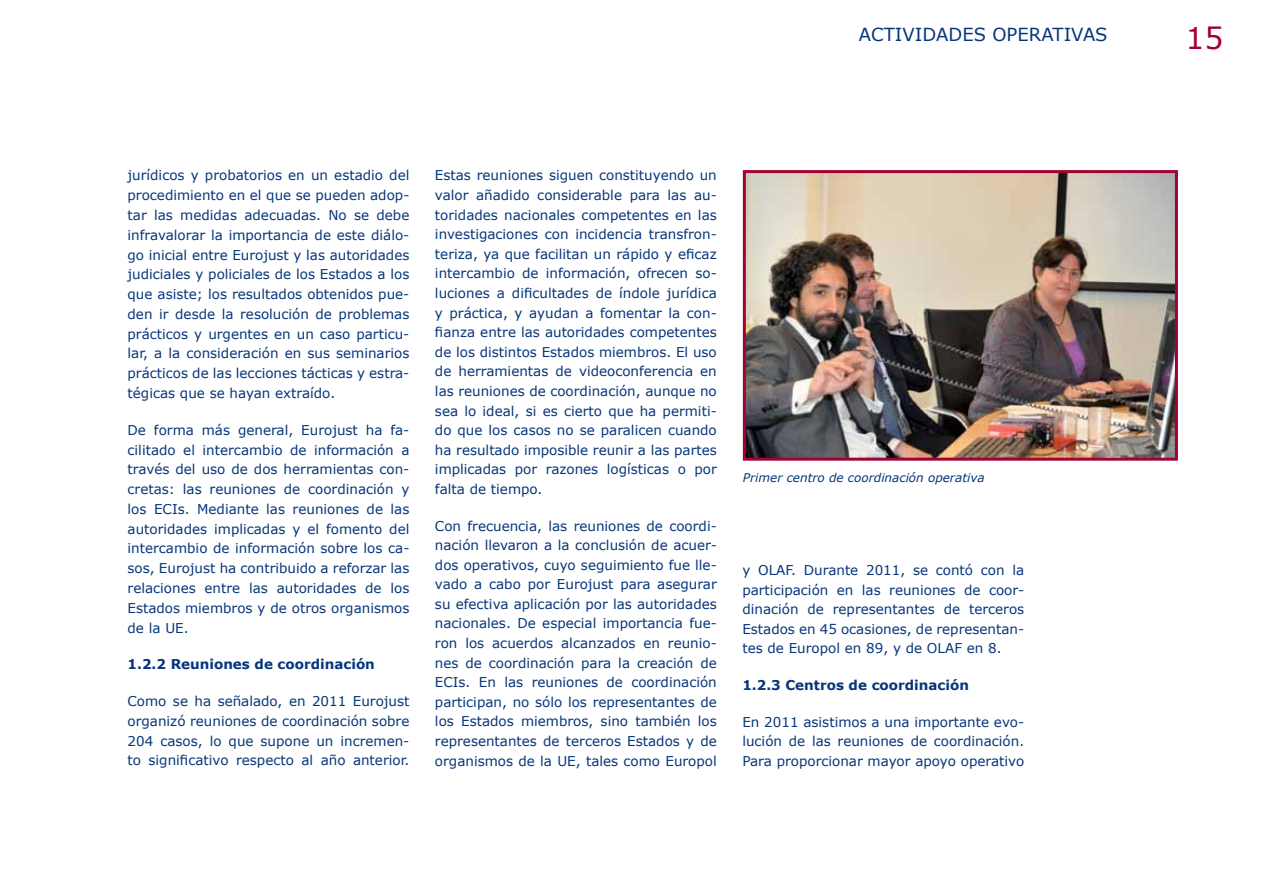
<style>
.page{position:relative;width:1263px;height:893px;background:#fff}
.page>*{position:absolute;margin:0;border:0;box-sizing:border-box;transform-origin:0 0}
.t1{font:30px "Verdana";color:#a30134}
.t2{font:18px "Verdana";color:#06357a}
.t3{font:13.5px/19.6px "Verdana";color:#06357a;text-align:justify}
.t4{font:700 13.5px "Verdana";color:#06357a}
.t5{font:italic 12px "Verdana";color:#06357a}
</style>
<div class="page">
<img style="left:747px;top:174px;width:427px;height:283px">
<div style="left:743px;top:170px;width:435px;height:291px;border:3px solid #a30234"></div>
<h2 class="t2" style="left:859px;top:23px;width:25px">Actividades</h2>
<h2 class="t2" style="left:992px;top:23px;width:27px">Operativas</h2>
<h1 class="t1" style="left:1185px;top:19px;width:40px">15</h1>
<p class="t3" style="left:128px;top:165px;width:283px">jurídicos y probatorios en un estadio del procedimiento en el que se pueden adop&shy;tar las medidas adecuadas. No se debe infravalorar la importancia de este diálo&shy;go inicial entre Eurojust y las autoridades judiciales y policiales de los Estados a los que asiste; los resultados obtenidos pue&shy;den ir desde la resolución de problemas prácticos y urgentes en un caso particu&shy;lar, a la consideración en sus seminarios prácticos de las lecciones tácticas y estra&shy;tégicas que se hayan extraído.</p>
<p class="t3" style="left:128px;top:419px;width:283px">De forma más general, Eurojust ha fa&shy;cilitado el intercambio de información a través del uso de dos herramientas con&shy;cretas: las reuniones de coordinación y los ECIs. Mediante las reuniones de las autoridades implicadas y el fomento del intercambio de información sobre los ca&shy;sos, Eurojust ha contribuido a reforzar las relaciones entre las autoridades de los Estados miembros y de otros organismos de la UE.</p>
<p class="t4" style="left:128px;top:656px;width:249px">1.2.2 Reuniones de coordinación</p>
<p class="t3" style="left:128px;top:691px;width:283px">Como se ha señalado, en 2011 Eurojust organizó reuniones de coordinación sobre 204 casos, lo que supone un incremen&shy;to significativo respecto al año anterior.</p>
<p class="t3" style="left:435px;top:165px;width:283px">Estas reuniones siguen constituyendo un valor añadido considerable para las au&shy;toridades nacionales competentes en las investigaciones con incidencia transfron&shy;teriza, ya que facilitan un rápido y eficaz intercambio de información, ofrecen so&shy;luciones a dificultades de índole jurídica y práctica, y ayudan a fomentar la con&shy;fianza entre las autoridades competentes de los distintos Estados miembros. El uso de herramientas de videoconferencia en las reuniones de coordinación, aunque no sea lo ideal, si es cierto que ha permiti&shy;do que los casos no se paralicen cuando ha resultado imposible reunir a las partes implicadas por razones logísticas o por falta de tiempo.</p>
<p class="t3" style="left:435px;top:515px;width:283px">Con frecuencia, las reuniones de coordi&shy;nación llevaron a la conclusión de acuer&shy;dos operativos, cuyo seguimiento fue lle&shy;vado a cabo por Eurojust para asegurar su efectiva aplicación por las autoridades nacionales. De especial importancia fue&shy;ron los acuerdos alcanzados en reunio&shy;nes de coordinación para la creación de ECIs. En las reuniones de coordinación participan, no sólo los representantes de los Estados miembros, sino también los representantes de terceros Estados y de organismos de la UE, tales como Europol</p>
<p class="t5" style="left:743px;top:470px;width:243px">Primer centro de coordinación operativa</p>
<p class="t3" style="left:742px;top:560px;width:283px">y OLAF. Durante 2011, se contó con la participación en las reuniones de coor&shy;dinación de representantes de terceros Estados en 45 ocasiones, de representan&shy;tes de Europol en 89, y de OLAF en 8.</p>
<p class="t4" style="left:742px;top:676px;width:228px">1.2.3 Centros de coordinación</p>
<p class="t3" style="left:742px;top:711px;width:283px">En 2011 asistimos a una importante evo&shy;lución de las reuniones de coordinación.<br>Para proporcionar mayor apoyo operativo</p>
</div>
